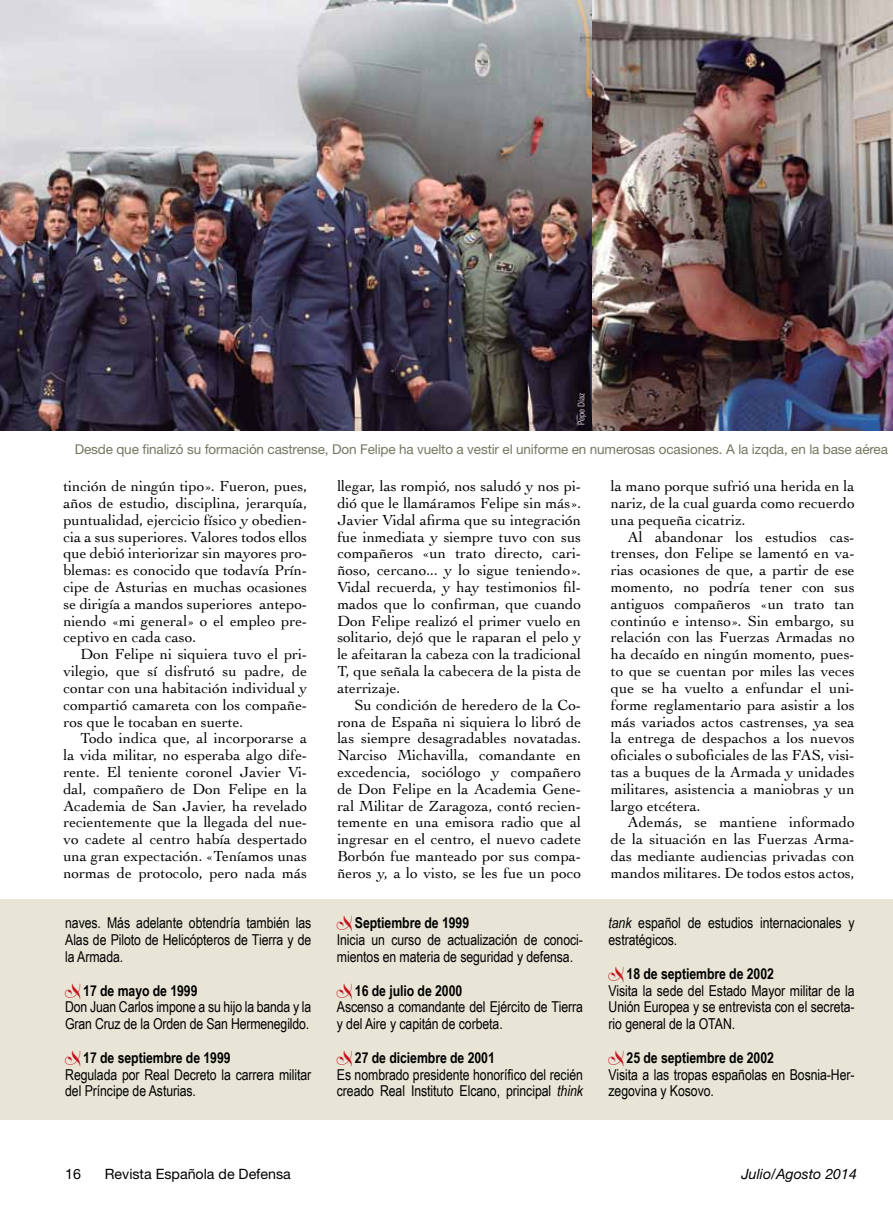
<style>
.page{position:relative;width:893px;height:1217px;background:#fff}
.page>*{position:absolute;margin:0;border:0;box-sizing:border-box;transform-origin:0 0}
.t1{font:15.3px/16.8px "Cochin";color:#000;text-align:justify}
.t2{font:15px/16.8px "Arial Narrow";letter-spacing:-.005em;color:#000}
.t3{font:700 15px "Arial Narrow";letter-spacing:-.005em;color:#000}
.t4{font:14.25px "Helvetica Neue";color:#000}
.t5{font:italic 14.25px "Helvetica Neue";color:#000}
.t6{font:13.5px "Helvetica Neue";letter-spacing:-.01em;color:#767662}
.t7{font:300 condensed 9px "Univers";letter-spacing:-.005em;color:#fff}
.s1{font-style:italic}
</style>
<div class="page">
<div style="left:0;top:899px;width:893px;height:220px;background:#e8e4d6"></div>
<img style="left:0;top:0;width:893px;height:430px">
<p class="t7" style="left:576px;top:424px;width:33px;rotate:-90deg">Pepe Díaz</p>
<p class="t6" style="left:75px;top:441px;width:815px">Desde que finalizó su formación castrense, Don Felipe ha vuelto a vestir el uniforme en numerosas ocasiones. A la izqda, en la base aérea</p>
<p class="t1" style="left:63px;top:477px;width:245px">tinción de ningún tipo». Fueron, pues, años de estudio, disciplina, jerarquía, puntualidad, ejercicio físico y obedien&shy;cia a sus superiores. Valores todos ellos que debió interiorizar sin mayores pro&shy;blemas: es conocido que todavía Prín&shy;cipe de Asturias en muchas ocasiones se dirigía a mandos superiores antepo&shy;niendo «mi general» o el empleo pre&shy;ceptivo en cada caso.</p>
<p class="t1" style="left:63px;top:645px;width:245px;text-indent:17px">Don Felipe ni siquiera tuvo el pri&shy;vilegio, que sí disfrutó su padre, de contar con una habitación individual y compartió camareta con los compañe&shy;ros que le tocaban en suerte.</p>
<p class="t1" style="left:63px;top:729px;width:245px;text-indent:17px">Todo indica que, al incorporarse a la vida militar, no esperaba algo dife&shy;rente. El teniente coronel Javier Vi&shy;dal, compañero de Don Felipe en la Academia de San Javier, ha revelado recientemente que la llegada del nue&shy;vo cadete al centro había despertado una gran expectación. «Teníamos unas normas de protocolo, pero nada más</p>
<p class="t2" style="left:65px;top:913px;width:248px;text-align:justify">naves. Más adelante obtendría también las Alas de Piloto de Helicópteros de Tierra y de la Armada.</p>
<p class="t3" style="left:83px;top:978px;width:116px">17 de mayo de 1999</p>
<p class="t2" style="left:65px;top:997px;width:248px">Don Juan Carlos impone a su hijo la banda y la<br>Gran Cruz de la Orden de San Hermenegildo.</p>
<p class="t3" style="left:83px;top:1045px;width:149px">17 de septiembre de 1999</p>
<p class="t2" style="left:65px;top:1065px;width:248px">Regulada por Real Decreto la carrera militar del Príncipe de Asturias.</p>
<p class="t1" style="left:337px;top:477px;width:245px">llegar, las rompió, nos saludó y nos pi&shy;dió que le llamáramos Felipe sin más».<br>Javier Vidal afirma que su integración fue inmediata y siempre tuvo con sus compañeros «un trato directo, cari&shy;ñoso, cercano... y lo sigue teniendo».<br>Vidal recuerda, y hay testimonios fil&shy;mados que lo confirman, que cuando Don Felipe realizó el primer vuelo en solitario, dejó que le raparan el pelo y le afeitaran la cabeza con la tradicional T, que señala la cabecera de la pista de aterrizaje.</p>
<p class="t1" style="left:337px;top:695px;width:245px;text-indent:17px">Su condición de heredero de la Co&shy;rona de España ni siquiera lo libró de las siempre desagradables novatadas.<br>Narciso Michavilla, comandante en excedencia, sociólogo y compañero de Don Felipe en la Academia Gene&shy;ral Militar de Zaragoza, contó recien&shy;temente en una emisora radio que al ingresar en el centro, el nuevo cadete Borbón fue manteado por sus compa&shy;ñeros y, a lo visto, se les fue un poco</p>
<p class="t3" style="left:355px;top:911px;width:116px">Septiembre de 1999</p>
<p class="t2" style="left:337px;top:930px;width:248px">Inicia un curso de actualización de conoci&shy;mientos en materia de seguridad y defensa.</p>
<p class="t3" style="left:355px;top:978px;width:109px">16 de julio de 2000</p>
<p class="t2" style="left:337px;top:997px;width:248px">Ascenso a comandante del Ejército de Tierra y del Aire y capitán de corbeta.</p>
<p class="t3" style="left:355px;top:1045px;width:141px">27 de diciembre de 2001</p>
<p class="t2" style="left:337px;top:1065px;width:248px">Es nombrado presidente honorífico del recién creado Real Instituto Elcano, principal <span class="s1">think</span></p>
<p class="t1" style="left:611px;top:477px;width:245px">la mano porque sufrió una herida en la nariz, de la cual guarda como recuerdo una pequeña cicatriz.</p>
<p class="t1" style="left:611px;top:527px;width:245px;text-indent:17px">Al abandonar los estudios cas&shy;trenses, don Felipe se lamentó en va&shy;rias ocasiones de que, a partir de ese momento, no podría tener con sus antiguos compañeros «un trato tan continúo e intenso». Sin embargo, su relación con las Fuerzas Armadas no ha decaído en ningún momento, pues&shy;to que se cuentan por miles las veces que se ha vuelto a enfundar el uni&shy;forme reglamentario para asistir a los más variados actos castrenses, ya sea la entrega de despachos a los nuevos oficiales o suboficiales de las FAS, visi&shy;tas a buques de la Armada y unidades militares, asistencia a maniobras y un largo etcétera.</p>
<p class="t1" style="left:611px;top:813px;width:245px;text-indent:17px">Además, se mantiene informado de la situación en las Fuerzas Arma&shy;das mediante audiencias privadas con mandos militares. De todos estos actos,</p>
<p class="t2" style="left:608px;top:913px;width:248px"><span class="s1">tank</span> español de estudios internacionales y estratégicos.</p>
<p class="t3" style="left:627px;top:961px;width:149px">18 de septiembre de 2002</p>
<p class="t2" style="left:608px;top:981px;width:248px;text-align:justify">Visita la sede del Estado Mayor militar de la Unión Europea y se entrevista con el secreta&shy;rio general de la OTAN.</p>
<p class="t3" style="left:627px;top:1045px;width:149px">25 de septiembre de 2002</p>
<p class="t2" style="left:608px;top:1065px;width:248px">Visita a las tropas españolas en Bosnia-Her&shy;zegovina y Kosovo.</p>
<p class="t4" style="left:65px;top:1164px;width:17px">16</p>
<p class="t4" style="left:105px;top:1164px;width:188px">Revista Española de Defensa</p>
<p class="t5" style="left:741px;top:1164px;width:117px">Julio/Agosto 2014</p>
</div>
